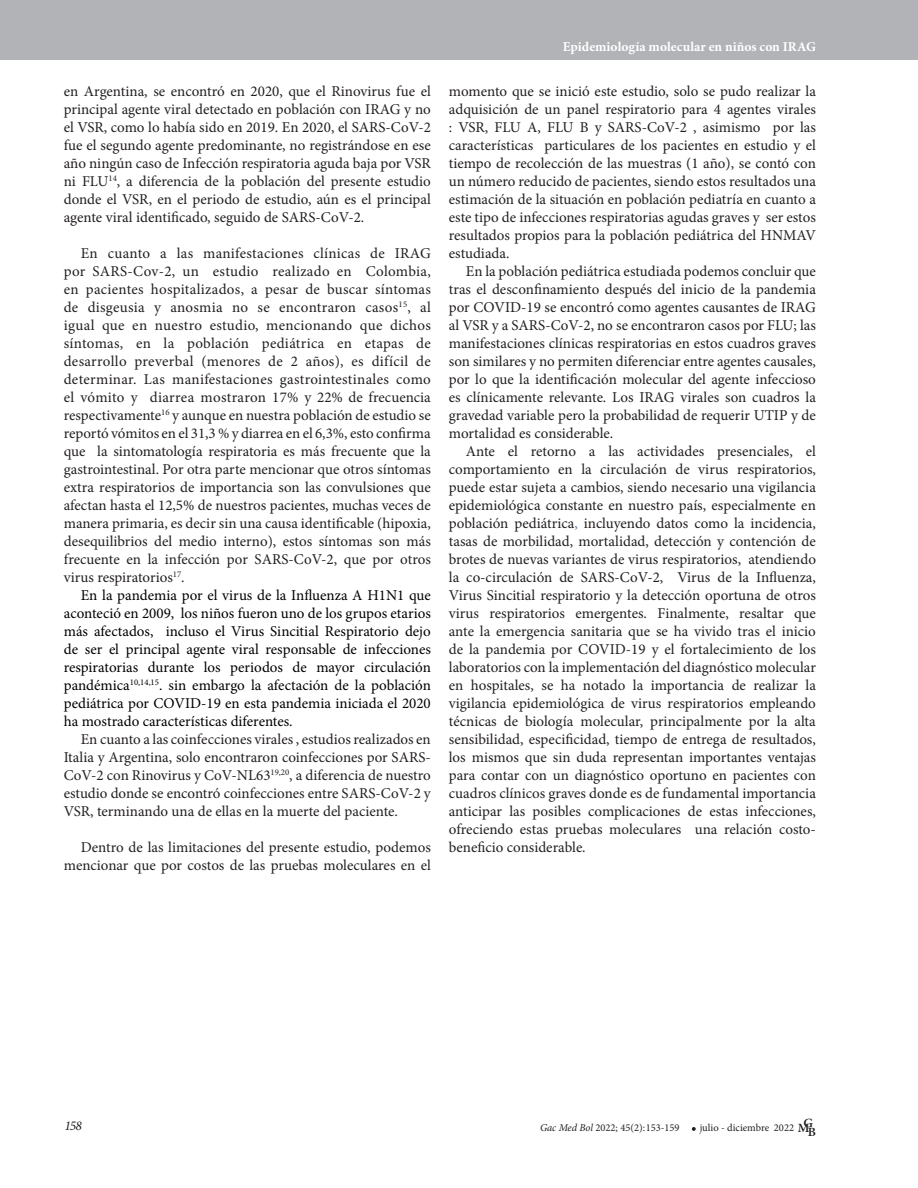
<style>
.page{position:relative;width:918px;height:1188px;background:#fff}
.page>*{position:absolute;margin:0;border:0;box-sizing:border-box;transform-origin:0 0}
.t1{font:15px/18px "Minion Pro";color:#231f20;text-align:justify}
.t2{font:15px/18px "Minion Pro";color:#000;text-align:justify}
.t3{font:700 13.5px "Minion Pro";letter-spacing:-.005em;color:#fff}
.t4{font:italic 13.5px "Minion Pro";color:#231f20}
.t5{font:600 12.6px "Minion Pro";color:#231f20;scale:1.05 1}
.t6{font:10.5px "Minion Pro";color:#231f20}
.s1{color:#4f81bd}
.s2{font-style:italic}
</style>
<div class="page">
<div style="left:0;top:0;width:918px;height:60px;background:#b2b3b7"></div>
<svg style="left:692px;top:1127px;width:4px;height:4px"></svg>
<p class="t1" style="left:64px;top:82px;width:369px">en Argentina, se encontró en 2020, que el Rinovirus fue el principal agente viral detectado en población con IRAG y no el VSR, como lo había sido en 2019. En 2020, el SARS-CoV-2 fue el segundo agente predominante, no registrándose en ese año ningún caso de Infección respiratoria aguda baja por VSR ni FLU<sup>14</sup>, a diferencia de la población del presente estudio donde el VSR, en el periodo de estudio, aún es el principal agente viral identificado, seguido de SARS-CoV-2.</p>
<p class="t1" style="left:64px;top:244px;width:369px;text-indent:17px">En cuanto a las manifestaciones clínicas de IRAG por SARS-Cov-2, un estudio realizado en Colombia, en pacientes hospitalizados, a pesar de buscar síntomas de disgeusia y anosmia no se encontraron casos<sup>15</sup>, al igual que en nuestro estudio, mencionando que dichos síntomas, en la población pediátrica en etapas de desarrollo preverbal (menores de 2 años), es difícil de determinar. Las manifestaciones gastrointestinales como el vómito y diarrea mostraron 17% y 22% de frecuencia respectivamente<sup>16</sup> y aunque en nuestra población de estudio se reportó vómitos en el 31,3 % y diarrea en el 6,3%, esto confirma que la sintomatología respiratoria es más frecuente que la gastrointestinal. Por otra parte mencionar que otros síntomas extra respiratorios de importancia son las convulsiones que afectan hasta el 12,5% de nuestros pacientes, muchas veces de manera primaria, es decir sin una causa identificable (hipoxia, desequilibrios del medio interno), estos síntomas son más frecuente en la infección por SARS-CoV-2, que por otros virus respiratorios<sup>17</sup>.</p>
<p class="t2" style="left:64px;top:586px;width:369px;text-indent:17px">En la pandemia por el virus de la Influenza A H1N1 que aconteció en 2009, los niños fueron uno de los grupos etarios más afectados, incluso el Virus Sincitial Respiratorio dejo de ser el principal agente viral responsable de infecciones respiratorias durante los periodos de mayor circulación pandémica<sup>10,14,15</sup>. sin embargo la afectación de la población pediátrica por COVID-19 en esta pandemia iniciada el 2020 ha mostrado características diferentes.</p>
<p class="t1" style="left:64px;top:730px;width:369px;text-indent:17px">En cuanto a las coinfecciones virales , estudios realizados en Italia y Argentina, solo encontraron coinfecciones por SARS-CoV-2 con Rinovirus y CoV-NL63<sup>19,20</sup>, a diferencia de nuestro estudio donde se encontró coinfecciones entre SARS-CoV-2 y VSR, terminando una de ellas en la muerte del paciente.</p>
<p class="t1" style="left:64px;top:838px;width:369px;text-align:right">Dentro de las limitaciones del presente estudio, podemos mencionar que por costos de las pruebas moleculares en el</p>
<p class="t3" style="left:563px;top:37px;width:255px">Epidemiología molecular en niños con IRAG</p>
<p class="t1" style="left:449px;top:82px;width:369px">momento que se inició este estudio, solo se pudo realizar la adquisición de un panel respiratorio para 4 agentes virales : VSR, FLU A, FLU B y SARS-CoV-2 , asimismo por las características particulares de los pacientes en estudio y el tiempo de recolección de las muestras (1 año), se contó con un número reducido de pacientes, siendo estos resultados una estimación de la situación en población pediatría en cuanto a este tipo de infecciones respiratorias agudas graves y ser estos resultados propios para la población pediátrica del HNMAV estudiada.</p>
<p class="t1" style="left:449px;top:262px;width:369px;text-indent:17px">En la población pediátrica estudiada podemos concluir que tras el desconfinamiento después del inicio de la pandemia por COVID-19 se encontró como agentes causantes de IRAG al VSR y a SARS-CoV-2, no se encontraron casos por FLU; las manifestaciones clínicas respiratorias en estos cuadros graves son similares y no permiten diferenciar entre agentes causales, por lo que la identificación molecular del agente infeccioso es clínicamente relevante. Los IRAG virales son cuadros la gravedad variable pero la probabilidad de requerir UTIP y de mortalidad es considerable.</p>
<p class="t1" style="left:449px;top:442px;width:369px;text-indent:17px">Ante el retorno a las actividades presenciales, el comportamiento en la circulación de virus respiratorios, puede estar sujeta a cambios, siendo necesario una vigilancia epidemiológica constante en nuestro país, especialmente en población pediátrica<span class="s1">,</span> incluyendo datos como la incidencia, tasas de morbilidad, mortalidad, detección y contención de brotes de nuevas variantes de virus respiratorios, atendiendo la co-circulación de SARS-CoV-2, Virus de la Influenza, Virus Sincitial respiratorio y la detección oportuna de otros virus respiratorios emergentes. Finalmente, resaltar que ante la emergencia sanitaria que se ha vivido tras el inicio de la pandemia por COVID-19 y el fortalecimiento de los laboratorios con la implementación del diagnóstico molecular en hospitales, se ha notado la importancia de realizar la vigilancia epidemiológica de virus respiratorios empleando técnicas de biología molecular, principalmente por la alta sensibilidad, especificidad, tiempo de entrega de resultados, los mismos que sin duda representan importantes ventajas para contar con un diagnóstico oportuno en pacientes con cuadros clínicos graves donde es de fundamental importancia anticipar las posibles complicaciones de estas infecciones, ofreciendo estas pruebas moleculares una relación costo&shy;beneficio considerable.</p>
<p class="t4" style="left:64px;top:1116px;width:19px">158</p>
<p class="t5" style="left:798px;top:1116px;width:16px">MG</p>
<p class="t6" style="left:540px;top:1121px;width:141px"><span class="s2">Gac Med Bol</span> 2022; 45(2):153-159</p>
<p class="t6" style="left:700px;top:1121px;width:96px">julio - diciembre 2022</p>
<p class="t5" style="left:808px;top:1123px;width:9px">B</p>
</div>
